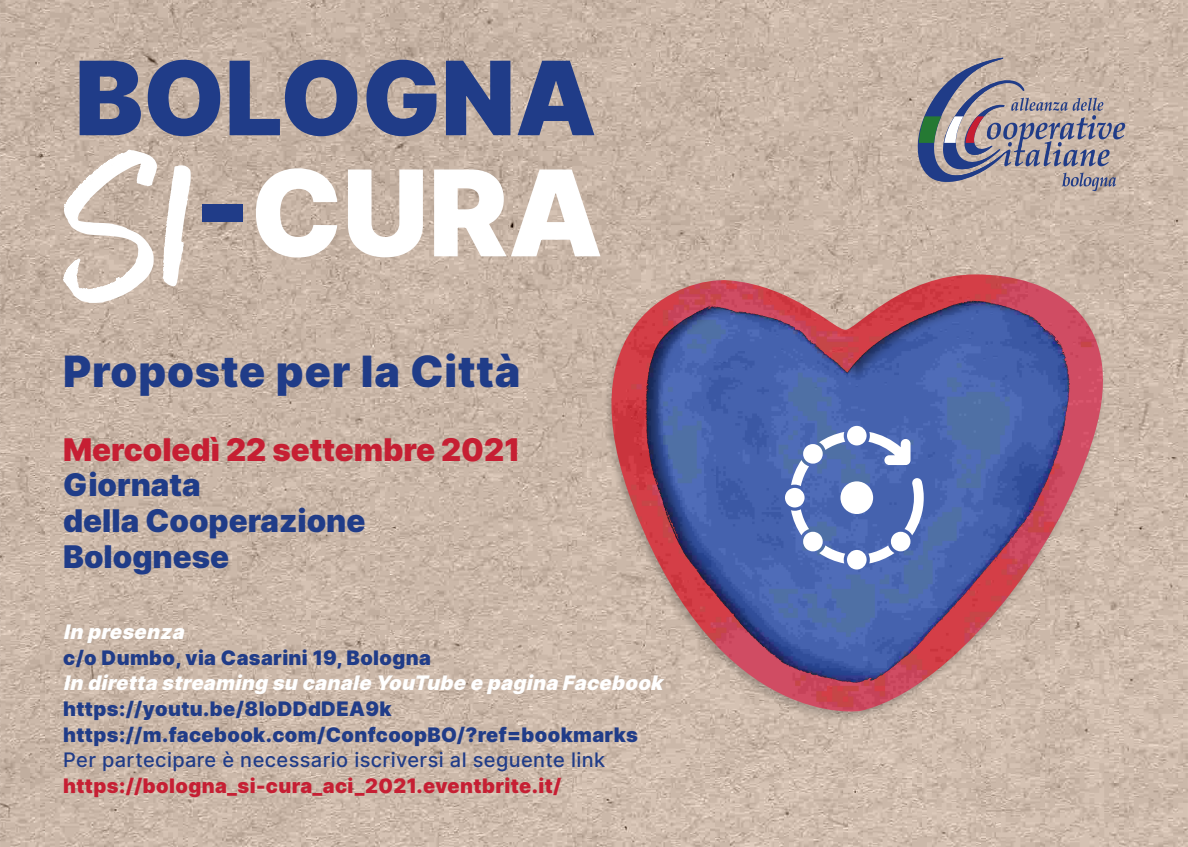
<style>
.page{position:relative;width:1188px;height:847px;background:#fff}
.page>*{position:absolute;margin:0;border:0;box-sizing:border-box;transform-origin:0 0}
.t1{font:900 43.12px "Inter";letter-spacing:.02em;color:#203c88}
.t2{font:900 31.25px/35.6px "Inter";color:#203c88}
.t3{font:900 31.25px "Inter";color:#c61f33}
.t4{font:900 20px/25.6px "Inter";letter-spacing:.02em;color:#203c88}
.t5{font:italic 900 20px "Inter";color:#fff}
.t6{font:500 20px "Inter";letter-spacing:.02em;color:#203c88}
.t7{font:900 20px "Inter";letter-spacing:.02em;color:#c61f33}
</style>
<div class="page">
<img style="left:0;top:0;width:1188px;height:847px">
<div style="left:562px;top:161px;width:596px;height:633px;background:#000;opacity:.4"></div>
<svg style="left:785px;top:426px;width:138px;height:143px"></svg>
<div style="left:840px;top:481px;width:33px;height:33px;background:#fff;border-radius:50%"></div>
<svg style="left:911px;top:57px;width:214px;height:134px"></svg>
<svg style="left:256px;top:168px;width:344px;height:89px"></svg>
<div style="left:202px;top:204px;width:41px;height:18px;background:#203c88"></div>
<svg style="left:56px;top:149px;width:135px;height:162px"></svg>
<svg style="left:80px;top:60px;width:514px;height:76px"></svg>
<h1 class="t1" style="left:63px;top:340px;width:458px">Proposte per la Città</h1>
<h2 class="t3" style="left:63px;top:426px;width:458px">Mercoledì 22 settembre 2021</h2>
<h2 class="t2" style="left:63px;top:466px;width:304px">Giornata<br>della Cooperazione<br>Bolognese</h2>
<p class="t5" style="left:63px;top:617px;width:128px">In presenza</p>
<p class="t4" style="left:63px;top:644px;width:369px">c/o Dumbo, via Casarini 19, Bologna</p>
<p class="t5" style="left:63px;top:668px;width:606px">In diretta streaming su canale YouTube e pagina Facebook</p>
<p class="t4" style="left:63px;top:695px;width:576px">https://youtu.be/8loDDdDEA9k https://m.facebook.com/ConfcoopBO/?ref=bookmarks</p>
<p class="t6" style="left:63px;top:745px;width:543px">Per partecipare è necessario iscriversi al seguente link</p>
<p class="t7" style="left:63px;top:771px;width:500px">https://bologna_si-cura_aci_2021.eventbrite.it/</p>
</div>
